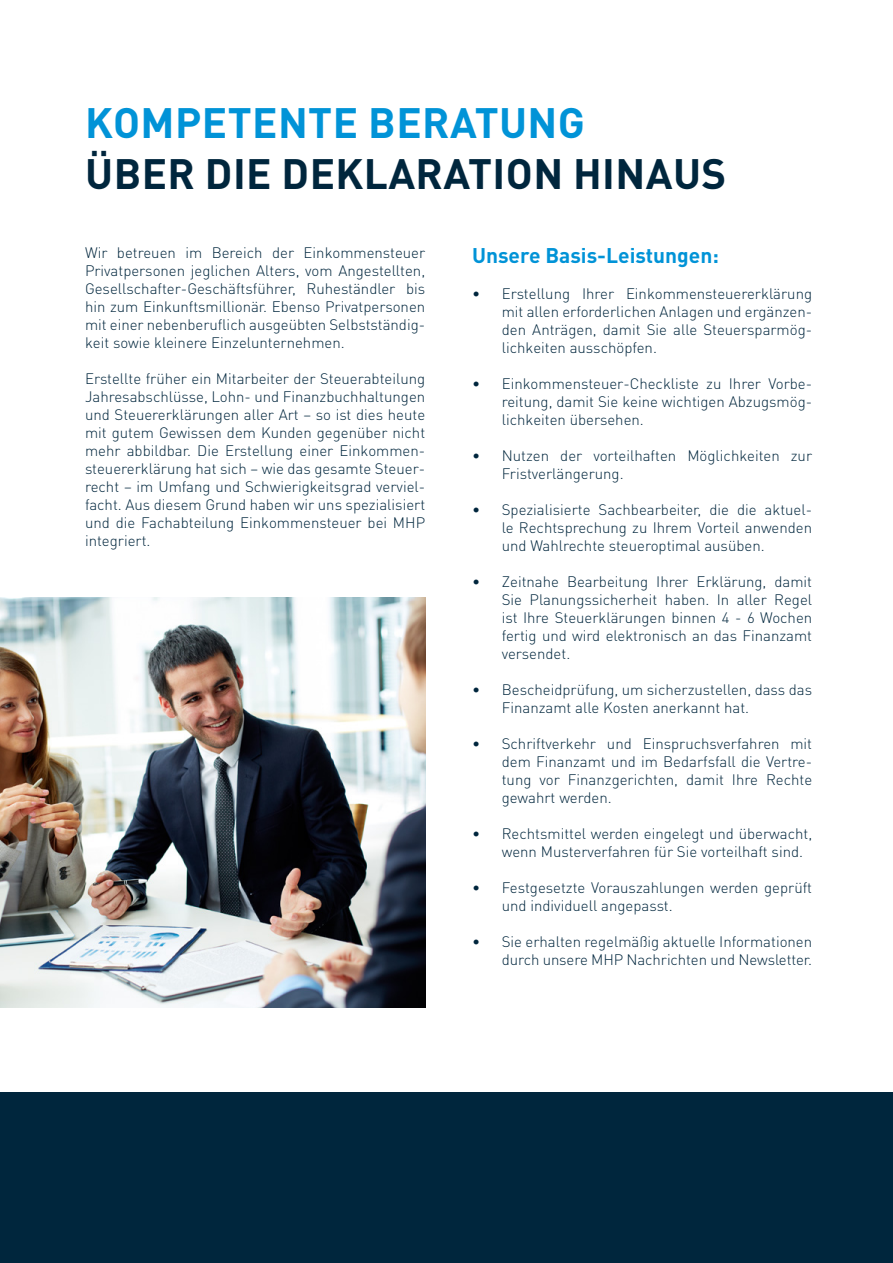
<style>
.page{position:relative;width:893px;height:1263px;background:#fff}
.page>*{position:absolute;margin:0;border:0;box-sizing:border-box;transform-origin:0 0}
.t1{font:700 42px "DIN Pro";letter-spacing:.01em;color:#00263d}
.t2{font:700 42px "DIN Pro";letter-spacing:.01em;color:#0193d7}
.t3{font:700 21px "DIN Pro";color:#0193d7}
.t4{font:300 15px/18px "DIN Pro";color:#00263d;text-align:justify}
</style>
<div class="page">
<div style="left:0;top:1093px;width:893px;height:170px;background:#00263d"></div>
<img style="left:0;top:597px;width:425px;height:411px">
<h1 class="t2" style="left:85px;top:95px;width:501px">KOMPETENTE BERATUNG</h1>
<h1 class="t1" style="left:85px;top:145px;width:643px">ÜBER DIE DEKLARATION HINAUS</h1>
<p class="t4" style="left:85px;top:243px;width:342px">Wir betreuen im Bereich der Einkommensteuer Privatpersonen jeglichen Alters, vom Angestellten, Gesellschafter-Geschäftsführer, Ruheständler bis hin zum Einkunftsmillionär. Ebenso Privatpersonen mit einer nebenberuflich ausgeübten Selbstständig&shy;keit sowie kleinere Einzelunternehmen.</p>
<p class="t4" style="left:85px;top:369px;width:342px">Erstellte früher ein Mitarbeiter der Steuerabteilung Jahresabschlüsse, Lohn- und Finanzbuchhaltungen und Steuererklärungen aller Art – so ist dies heute mit gutem Gewissen dem Kunden gegenüber nicht mehr abbildbar. Die Erstellung einer Einkommen&shy;steuererklärung hat sich – wie das gesamte Steuer&shy;recht – im Umfang und Schwierigkeitsgrad verviel&shy;facht. Aus diesem Grund haben wir uns spezialisiert und die Fachabteilung Einkommensteuer bei MHP integriert.</p>
<h2 class="t3" style="left:472px;top:241px;width:248px">Unsere Basis-Leistungen:</h2>
<p class="t4" style="left:502px;top:284px;width:312px;text-indent:-30px">• Erstellung Ihrer Einkommensteuererklärung mit allen erforderlichen Anlagen und ergänzen&shy;den Anträgen, damit Sie alle Steuersparmög&shy;lichkeiten ausschöpfen.</p>
<p class="t4" style="left:502px;top:374px;width:312px;text-indent:-30px">• Einkommensteuer-Checkliste zu Ihrer Vorbe&shy;reitung, damit Sie keine wichtigen Abzugsmög&shy;lichkeiten übersehen.</p>
<p class="t4" style="left:502px;top:446px;width:312px;text-indent:-30px">• Nutzen der vorteilhaften Möglichkeiten zur<br>Fristverlängerung.</p>
<p class="t4" style="left:502px;top:500px;width:312px;text-indent:-30px">• Spezialisierte Sachbearbeiter, die die aktuel&shy;le Rechtsprechung zu Ihrem Vorteil anwenden und Wahlrechte steueroptimal ausüben.</p>
<p class="t4" style="left:502px;top:572px;width:312px;text-indent:-30px">• Zeitnahe Bearbeitung Ihrer Erklärung, damit Sie Planungssicherheit haben. In aller Regel ist Ihre Steuerklärungen binnen 4 - 6 Wochen fertig und wird elektronisch an das Finanzamt versendet.</p>
<p class="t4" style="left:502px;top:680px;width:312px;text-indent:-30px">• Bescheidprüfung, um sicherzustellen, dass das<br>Finanzamt alle Kosten anerkannt hat.</p>
<p class="t4" style="left:502px;top:734px;width:312px;text-indent:-30px">• Schriftverkehr und Einspruchsverfahren mit dem Finanzamt und im Bedarfsfall die Vertre&shy;tung vor Finanzgerichten, damit Ihre Rechte gewahrt werden.</p>
<p class="t4" style="left:502px;top:824px;width:312px;text-indent:-30px">• Rechtsmittel werden eingelegt und überwacht, wenn Musterverfahren für Sie vorteilhaft sind.</p>
<p class="t4" style="left:502px;top:878px;width:312px;text-indent:-30px">• Festgesetzte Vorauszahlungen werden geprüft und individuell angepasst.</p>
<p class="t4" style="left:472px;top:932px;width:342px;text-align:right">• Sie erhalten regelmäßig aktuelle Informationen durch unsere MHP Nachrichten und Newsletter.</p>
</div>
